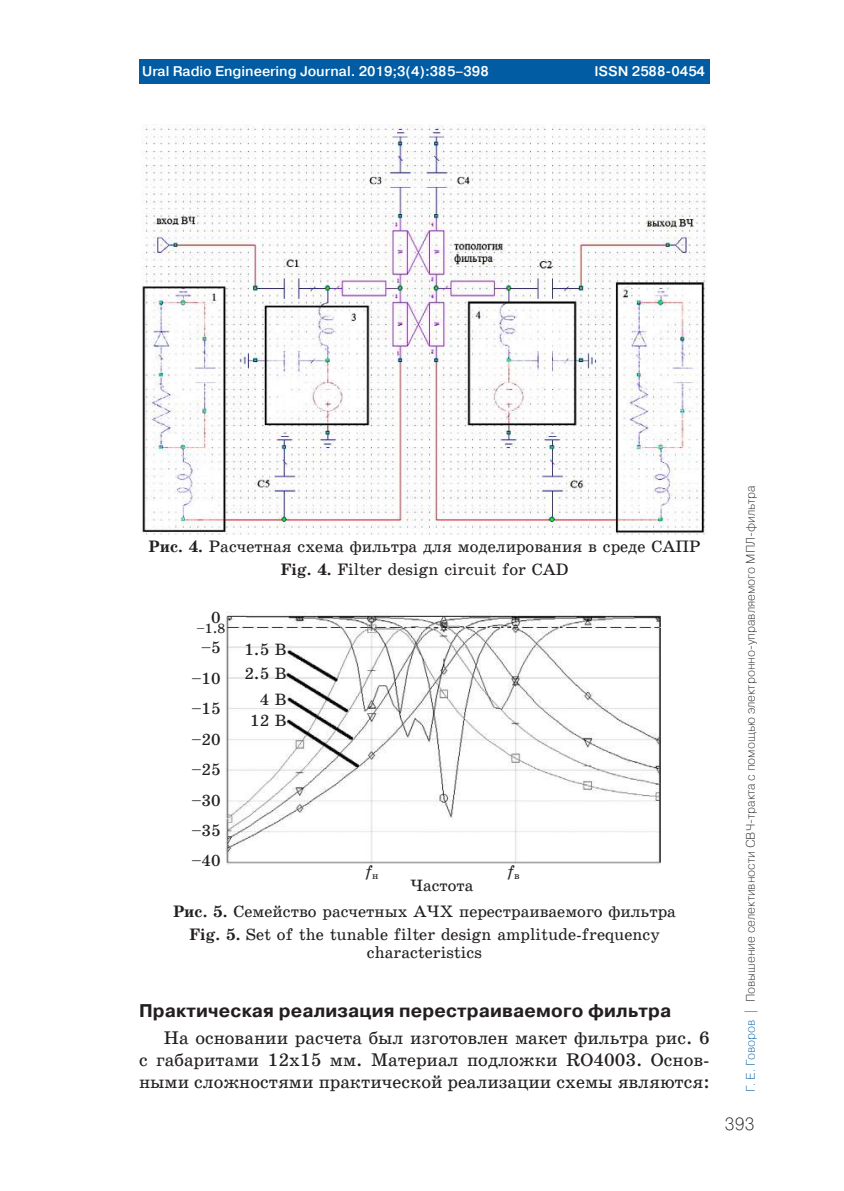
<style>
.page{position:relative;width:844px;height:1191px;background:#fff}
.page>*{position:absolute;margin:0;border:0;box-sizing:border-box;transform-origin:0 0}
.t1{font:18.38px/22.1px "School Book C";color:#231f20;text-align:justify}
.t2{font:700 18.38px "Pragmatica";letter-spacing:.01em;color:#231f20}
.t3{font:200 17.5px "Pragmatica";color:#231f20}
.t4{font:16.62px/23.1px "School Book C";color:#231f20;text-align:center}
.t5{font:16.45px/30.4px "School Book C";color:#231f20;text-align:right}
.t6{font:16.45px "School Book C Italic";color:#231f20}
.t7{font:500 14px "Pragmatica";color:#fff}
.t8{font:13.65px "School Book C";color:#231f20}
.t9{font:200 12.25px "Pragmatica";color:#231f20}
.s1{font-family:"School Book C Bold"}
.s2{color:#015ca3}
</style>
<div class="page">
<div style="left:139px;top:60px;width:570px;height:24px;background:#015ca3"></div>
<img style="left:142px;top:124px;width:564px;height:411px">
<img style="left:225px;top:612px;width:435px;height:253px">
<p class="t7" style="left:142px;top:63px;width:348px">Ural Radio Engineering Journal. 2019;3(4):385–398</p>
<p class="t7" style="left:594px;top:63px;width:112px">ISSN 2588-0454</p>
<p class="t4" style="left:148px;top:535px;width:553px"><span class="s1">Рис. 4.</span> Расчетная схема фильтра для моделирования в среде САПР<br><span class="s1">Fig. 4.</span> Filter design circuit for CAD</p>
<p class="t5" style="left:191px;top:602px;width:31px">0 –5 –10 –15 –20 –25 –30 –35 –40</p>
<p class="t8" style="left:196px;top:621px;width:31px">–1.8</p>
<p class="t5" style="left:244px;top:637px;width:44px;line-height:24.7px">1.5 В<br>2.5 В<br>4 В</p>
<p class="t5" style="left:250px;top:706px;width:38px">12 В</p>
<p class="t6" style="left:365px;top:862px;width:15px">f<sub>н</sub></p>
<p class="t6" style="left:507px;top:862px;width:14px">f<sub>в</sub></p>
<p class="t4" style="left:173px;top:899px;width:504px"><span class="s1">Рис. 5.</span> Семейство расчетных АЧХ перестраиваемого фильтра<br><span class="s1">Fig. 5.</span> Set of the tunable filter design amplitude-frequency</p>
<p class="t4" style="left:367px;top:941px;width:116px">characteristics</p>
<p class="t5" style="left:410px;top:870px;width:65px">Частота</p>
<p class="t2" style="left:139px;top:998px;width:533px">Практическая реализация перестраиваемого фильтра</p>
<p class="t1" style="left:139px;top:1027px;width:572px;text-indent:25px">На основании расчета был изготовлен макет фильтра рис. 6 с габаритами 12х15 мм. Материал подложки RO4003. Основ&shy;ными сложностями практической реализации схемы являются:</p>
<p class="t9" style="left:742px;top:1092px;width:609px;rotate:-90deg"><span class="s2">Г. Е. Говоров</span> | Повышение селективности СВЧ-тракта с помощью электронно-управляемого МПЛ-фильтра</p>
<p class="t3" style="left:724px;top:1112px;width:31px">393</p>
</div>
